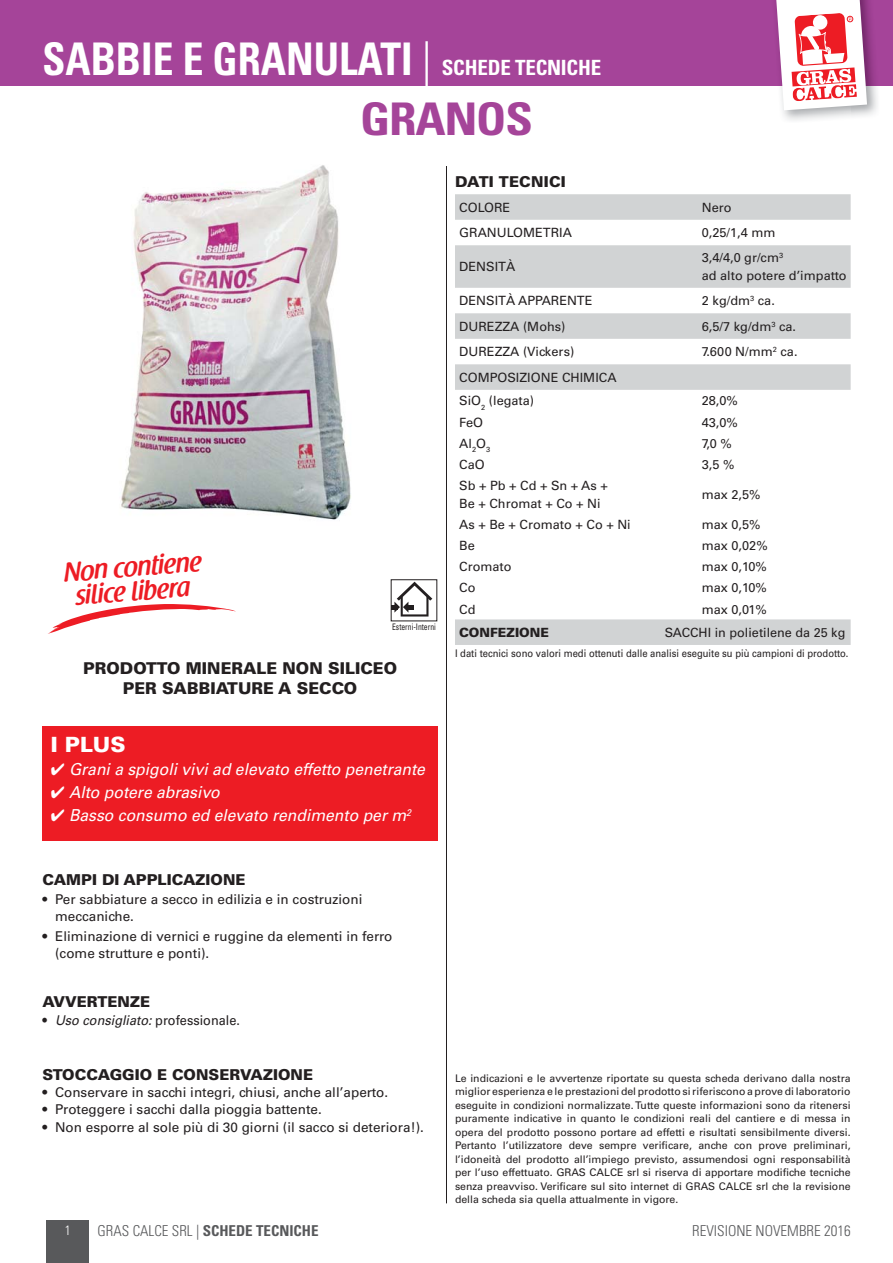
<style>
.page{position:relative;width:893px;height:1263px;background:#fff}
.page>*{position:absolute;margin:0;border:0;box-sizing:border-box;transform-origin:0 0}
.t1{font:700 condensed 45px "Univers LT Std";color:#fff;scale:.92 1}
.t2{font:700 condensed 45px "Univers LT Std";letter-spacing:-.025em;color:#a54499;scale:1.1 1}
.t3{font:600 27.3px/24.2px "Raspoutine";color:#ed1c24;text-align:center;scale:.9 1}
.t4{font:900 21px "Univers";color:#fff}
.t5{font:italic 16.5px "Univers";color:#fff;scale:.95 1}
.t6{font:900 16.35px/19.5px "Univers";color:#231f20;text-align:center}
.t7{font:900 15px "Univers";color:#231f20}
.t8{font:700 condensed 15px "Univers LT Std";color:#58595b}
.t9{font:300 condensed 15px "Univers LT Std";color:#58595b}
.t10{font:13.5px/17.2px "Univers";color:#231f20}
.t11{font:13.5px "Univers";color:#231f20;scale:.94 1}
.t12{font:300 condensed 13.5px "Univers LT Std";color:#fff}
.t13{font:12.75px/18px "Univers";color:#231f20}
.t14{font:900 12.75px "Univers";color:#231f20}
.t15{font:10.5px/13.5px "Univers";color:#231f20;text-align:justify}
.t16{font:10.5px "Univers";color:#231f20;scale:.9 1}
.t17{font:condensed 9px "Univers LT Std";color:#231f20;scale:.85 1}
.s1{font-weight:300}
.s2{font-size:21px}
.s3{font-style:italic}
</style>
<div class="page">
<hr style="left:446px;top:102px;width:1px;height:1101px;background:#231f20">
<div style="left:47px;top:1220px;width:42px;height:43px;background:#58595b"></div>
<div style="left:0;top:0;width:892px;height:85px;background:#a54499"></div>
<div style="left:42px;top:727px;width:396px;height:114px;background:#ed1c24"></div>
<svg style="left:455px;top:194px;width:395px;height:451px"></svg>
<div style="left:204px;top:102px;width:646px;height:64px;background:#fff"></div>
<img style="left:771px;top:0;width:108px;height:117px">
<img style="left:771px;top:102px;width:79px;height:19px">
<svg style="left:775px;top:0;width:92px;height:110px"></svg>
<img style="left:121px;top:165px;width:230px;height:355px">
<svg style="left:48px;top:604px;width:188px;height:30px"></svg>
<div style="left:391px;top:579px;width:46px;height:42px;border:1px solid #231f20"></div>
<svg style="left:391px;top:582px;width:41px;height:35px"></svg>
<h1 class="t1" style="left:42px;top:38px;width:609px">SABBIE E GRANULATI <span class="s1">|</span> <span class="s2">SCHEDE TECNICHE</span></h1>
<h1 class="t2" style="left:360px;top:97px;width:159px">GRANOS</h1>
<h2 class="t3" style="left:63px;top:562px;width:154px;rotate:-5deg">Non contiene silice libera</h2>
<p class="t17" style="left:392px;top:623px;width:53px">Esterni-Interni</p>
<h3 class="t6" style="left:83px;top:660px;width:315px">PRODOTTO MINERALE NON SILICEO<br>PER SABBIATURE A SECCO</h3>
<h3 class="t4" style="left:51px;top:737px;width:76px">I PLUS</h3>
<h3 class="t5" style="left:51px;top:763px;width:395px">✔ Grani a spigoli vivi ad elevato effetto penetrante</h3>
<h3 class="t5" style="left:51px;top:786px;width:179px">✔ Alto potere abrasivo</h3>
<h3 class="t5" style="left:51px;top:809px;width:381px">✔ Basso consumo ed elevato rendimento per m<sup>2</sup></h3>
<h3 class="t7" style="left:42px;top:874px;width:205px">CAMPI DI APPLICAZIONE</h3>
<p class="t10" style="left:55px;top:892px;width:309px;text-indent:-13px">• Per sabbiature a secco in edilizia e in costruzioni meccaniche.</p>
<p class="t10" style="left:55px;top:928px;width:339px;text-indent:-13px">• Eliminazione di vernici e ruggine da elementi in ferro (come strutture e ponti).</p>
<h3 class="t7" style="left:42px;top:996px;width:109px">AVVERTENZE</h3>
<p class="t11" style="left:42px;top:1016px;width:212px">• <span class="s3">Uso consigliato:</span> professionale.</p>
<h3 class="t7" style="left:42px;top:1069px;width:272px">STOCCAGGIO E CONSERVAZIONE</h3>
<p class="t10" style="left:42px;top:1085px;width:347px">• Conservare in sacchi integri, chiusi, anche all’aperto.</p>
<p class="t10" style="left:42px;top:1102px;width:281px">• Proteggere i sacchi dalla pioggia battente.</p>
<p class="t10" style="left:42px;top:1120px;width:383px">• Non esporre al sole più di 30 giorni (il sacco si deteriora!).</p>
<h3 class="t7" style="left:455px;top:177px;width:112px">DATI TECNICI</h3>
<p class="t13" style="left:459px;top:199px;width:53px">COLORE</p>
<p class="t13" style="left:701px;top:199px;width:31px">Nero</p>
<p class="t13" style="left:459px;top:225px;width:114px">GRANULOMETRIA</p>
<p class="t13" style="left:701px;top:225px;width:75px">0,25/1,4 mm</p>
<p class="t13" style="left:459px;top:259px;width:57px">DENSITÀ</p>
<p class="t13" style="left:701px;top:250px;width:146px">3,4/4,0 gr/cm<sup>3<br></sup>ad alto potere d’impatto</p>
<p class="t13" style="left:459px;top:293px;width:135px">DENSITÀ APPARENTE</p>
<p class="t13" style="left:701px;top:293px;width:75px">2 kg/dm<sup>3</sup> ca.</p>
<p class="t13" style="left:459px;top:318px;width:108px">DUREZZA (Mohs)</p>
<p class="t13" style="left:701px;top:318px;width:96px">6,5/7 kg/dm<sup>3</sup> ca.</p>
<p class="t13" style="left:459px;top:344px;width:117px">DUREZZA (Vickers)</p>
<p class="t13" style="left:701px;top:344px;width:97px">7.600 N/mm<sup>2</sup> ca.</p>
<p class="t13" style="left:459px;top:367px;width:159px;line-height:23.4px">COMPOSIZIONE CHIMICA<br>SiO<sub>2</sub> (legata)</p>
<p class="t13" style="left:701px;top:393px;width:38px">28,0%</p>
<p class="t13" style="left:459px;top:414px;width:25px">FeO</p>
<p class="t13" style="left:701px;top:414px;width:38px">43,0%</p>
<p class="t13" style="left:459px;top:435px;width:32px">Al<sub>2</sub>O<sub>3</sub></p>
<p class="t13" style="left:701px;top:435px;width:32px">7,0 %</p>
<p class="t13" style="left:459px;top:457px;width:27px">CaO</p>
<p class="t13" style="left:701px;top:457px;width:34px">3,5 %</p>
<p class="t13" style="left:459px;top:477px;width:150px">Sb + Pb + Cd + Sn + As +<br>Be + Chromat + Co + Ni</p>
<p class="t13" style="left:701px;top:486px;width:60px">max 2,5%</p>
<p class="t13" style="left:459px;top:516px;width:173px">As + Be + Cromato + Co + Ni</p>
<p class="t13" style="left:701px;top:516px;width:60px">max 0,5%</p>
<p class="t13" style="left:459px;top:537px;width:17px">Be</p>
<p class="t13" style="left:701px;top:537px;width:67px">max 0,02%</p>
<p class="t13" style="left:459px;top:559px;width:54px">Cromato</p>
<p class="t13" style="left:701px;top:559px;width:67px">max 0,10%</p>
<p class="t13" style="left:459px;top:580px;width:18px">Co</p>
<p class="t13" style="left:701px;top:580px;width:67px">max 0,10%</p>
<p class="t13" style="left:459px;top:601px;width:18px">Cd</p>
<p class="t13" style="left:701px;top:601px;width:67px">max 0,01%</p>
<p class="t14" style="left:459px;top:628px;width:91px">CONFEZIONE</p>
<p class="t13" style="left:664px;top:625px;width:182px">SACCHI in polietilene da 25 kg</p>
<p class="t16" style="left:455px;top:650px;width:439px">I dati tecnici sono valori medi ottenuti dalle analisi eseguite su più campioni di prodotto.</p>
<p class="t15" style="left:455px;top:1072px;width:397px">Le indicazioni e le avvertenze riportate su questa scheda derivano dalla nostra miglior esperienza e le prestazioni del prodotto si riferiscono a prove di laboratorio eseguite in condizioni normalizzate. Tutte queste informazioni sono da ritenersi puramente indicative in quanto le condizioni reali del cantiere e di messa in opera del prodotto possono portare ad effetti e risultati sensibilmente diversi.<br>Pertanto l’utilizzatore deve sempre verificare, anche con prove preliminari, l’idoneità del prodotto all’impiego previsto, assumendosi ogni responsabilità per l’uso effettuato. GRAS CALCE srl si riserva di apportare modifiche tecniche senza preavviso. Verificare sul sito internet di GRAS CALCE srl che la revisione della scheda sia quella attualmente in vigore.</p>
<p class="t12" style="left:65px;top:1224px;width:7px">1</p>
<h3 class="t8" style="left:98px;top:1224px;width:222px"><span class="s1">GRAS CALCE SRL |</span> SCHEDE TECNICHE</h3>
<h3 class="t9" style="left:692px;top:1224px;width:160px">REVISIONE NOVEMBRE 2016</h3>
</div>
